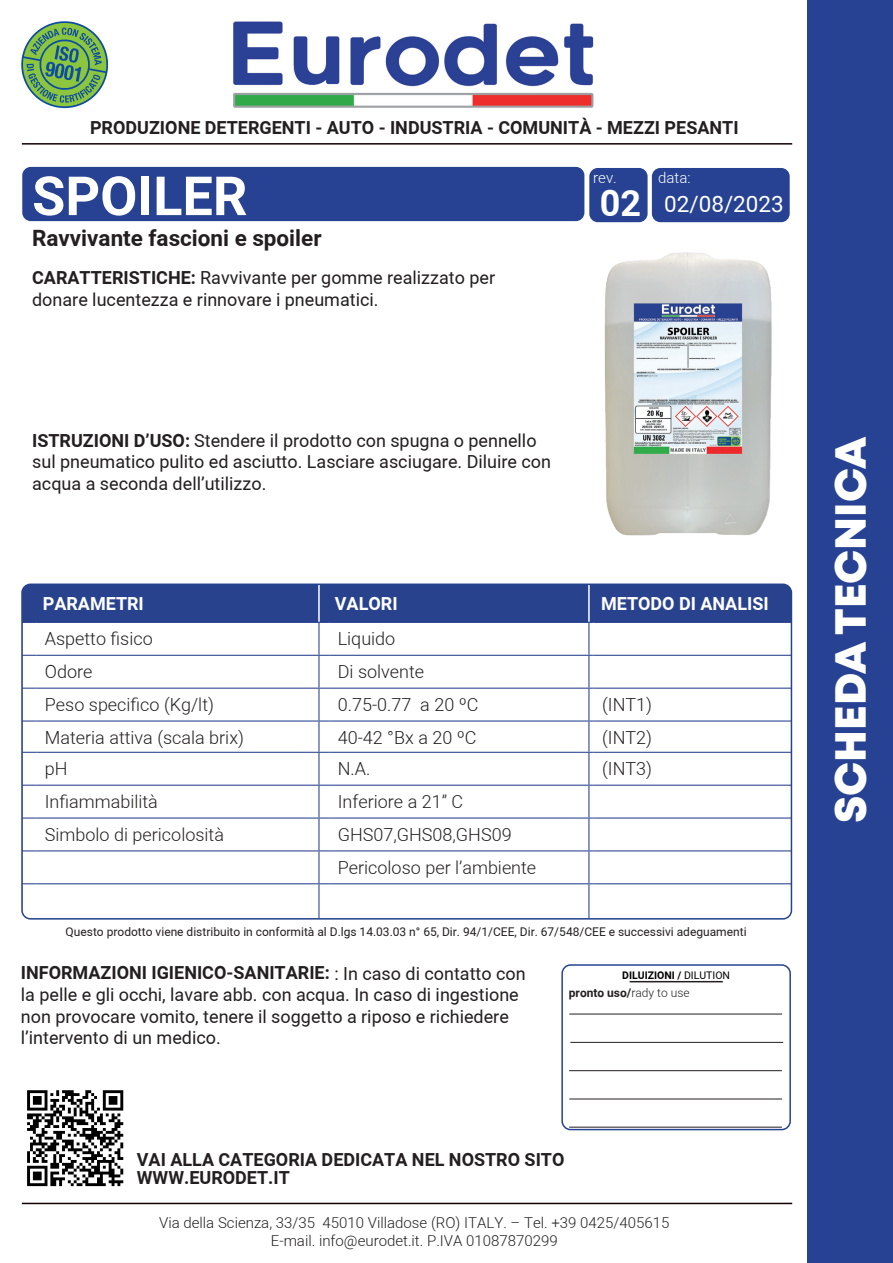
<style>
.page{position:relative;width:893px;height:1263px;background:#fff}
.page>*{position:absolute;margin:0;border:0;box-sizing:border-box;transform-origin:0 0}
.t1{font:700 54px "Araboto";color:#fff}
.t2{font:43.5px "Mont Heavy DEMO";color:#fff}
.t3{font:700 36px "Araboto";color:#fff}
.t4{font:700 22.5px "Araboto";color:#231f20}
.t5{font:22.5px "Araboto";color:#fff}
.t6{font:18px/21.6px "Araboto";color:#231f20}
.t7{font:300 18px/32.8px "Araboto";color:#231f20}
.t8{font:700 18px/18px "Araboto";color:#231f20}
.t9{font:700 18px "Araboto";color:#fff}
.t10{font:300 15px/18px "Araboto";color:#231f20;text-align:center}
.t11{font:300 15px "Araboto";color:#fff}
.t12{font:12px "Araboto";color:#231f20}
.t13{font:700 12px "Araboto";color:#231f20}
.t14{font:700 10.5px "Araboto";color:#000001}
.s1{font-weight:700}
.s2{font-weight:400}
.s3{font-weight:300}
</style>
<div class="page">
<div style="left:589px;top:168px;width:59px;height:54px;background:#274292;border-radius:9px"></div>
<div style="left:652px;top:168px;width:138px;height:54px;background:#274292;border-radius:9px"></div>
<div style="left:22px;top:167px;width:562px;height:54px;background:#274292;border-radius:9px"></div>
<img style="left:233px;top:21px;width:361px;height:87px">
<hr style="left:22px;top:1203px;width:770px;height:1px;background:#110002">
<svg style="left:21px;top:21px;width:88px;height:88px"></svg>
<div style="left:807px;top:0;width:86px;height:1263px;background:#274292"></div>
<hr style="left:22px;top:143px;width:770px;height:2px;background:#110002">
<svg style="left:24px;top:623px;width:767px;height:295px"></svg>
<hr style="left:791px;top:584px;width:1px;height:38px;background:#28428e">
<hr style="left:791px;top:884px;width:1px;height:34px;background:#28428e">
<hr style="left:318px;top:623px;width:1px;height:32px;background:#28428e">
<hr style="left:588px;top:623px;width:1px;height:32px;background:#28428e">
<svg style="left:24px;top:655px;width:12px;height:1px"></svg>
<hr style="left:36px;top:655px;width:283px;height:1px;background:#28428e">
<hr style="left:318px;top:656px;width:1px;height:32px;background:#28428e">
<hr style="left:329px;top:655px;width:260px;height:1px;background:#28428e">
<hr style="left:588px;top:656px;width:1px;height:32px;background:#28428e">
<hr style="left:594px;top:655px;width:197px;height:1px;background:#28428e">
<svg style="left:24px;top:688px;width:12px;height:1px"></svg>
<hr style="left:36px;top:688px;width:283px;height:1px;background:#28428e">
<hr style="left:318px;top:689px;width:1px;height:31px;background:#28428e">
<hr style="left:329px;top:688px;width:260px;height:1px;background:#28428e">
<hr style="left:588px;top:689px;width:1px;height:31px;background:#28428e">
<hr style="left:594px;top:688px;width:197px;height:1px;background:#28428e">
<svg style="left:24px;top:720px;width:12px;height:1px"></svg>
<hr style="left:36px;top:720px;width:283px;height:1px;background:#28428e">
<hr style="left:318px;top:721px;width:1px;height:31px;background:#28428e">
<hr style="left:329px;top:720px;width:260px;height:1px;background:#28428e">
<hr style="left:588px;top:721px;width:1px;height:31px;background:#28428e">
<hr style="left:594px;top:720px;width:197px;height:1px;background:#28428e">
<svg style="left:24px;top:752px;width:12px;height:1px"></svg>
<hr style="left:36px;top:752px;width:283px;height:1px;background:#28428e">
<hr style="left:318px;top:753px;width:1px;height:32px;background:#28428e">
<hr style="left:329px;top:752px;width:260px;height:1px;background:#28428e">
<hr style="left:588px;top:753px;width:1px;height:32px;background:#28428e">
<hr style="left:594px;top:752px;width:197px;height:1px;background:#28428e">
<svg style="left:24px;top:785px;width:12px;height:1px"></svg>
<hr style="left:36px;top:785px;width:283px;height:1px;background:#28428e">
<hr style="left:318px;top:786px;width:1px;height:31px;background:#28428e">
<hr style="left:329px;top:785px;width:260px;height:1px;background:#28428e">
<hr style="left:588px;top:786px;width:1px;height:31px;background:#28428e">
<hr style="left:594px;top:785px;width:197px;height:1px;background:#28428e">
<svg style="left:24px;top:817px;width:12px;height:1px"></svg>
<hr style="left:36px;top:817px;width:283px;height:1px;background:#28428e">
<hr style="left:318px;top:818px;width:1px;height:32px;background:#28428e">
<hr style="left:329px;top:817px;width:260px;height:1px;background:#28428e">
<hr style="left:588px;top:818px;width:1px;height:32px;background:#28428e">
<hr style="left:594px;top:817px;width:197px;height:1px;background:#28428e">
<svg style="left:24px;top:850px;width:12px;height:1px"></svg>
<hr style="left:36px;top:850px;width:283px;height:1px;background:#28428e">
<hr style="left:318px;top:851px;width:1px;height:32px;background:#28428e">
<hr style="left:329px;top:850px;width:260px;height:1px;background:#28428e">
<hr style="left:588px;top:851px;width:1px;height:32px;background:#28428e">
<hr style="left:594px;top:850px;width:197px;height:1px;background:#28428e">
<svg style="left:24px;top:883px;width:12px;height:1px"></svg>
<hr style="left:22px;top:884px;width:1px;height:34px;background:#28428e">
<hr style="left:36px;top:883px;width:283px;height:1px;background:#28428e">
<hr style="left:318px;top:884px;width:1px;height:34px;background:#28428e">
<hr style="left:329px;top:883px;width:260px;height:1px;background:#28428e">
<hr style="left:588px;top:884px;width:1px;height:34px;background:#28428e">
<hr style="left:594px;top:883px;width:197px;height:1px;background:#28428e">
<hr style="left:594px;top:918px;width:197px;height:1px;background:#28428e">
<div style="left:24px;top:586px;width:765px;height:37px;background:#28428e"></div>
<hr style="left:594px;top:622px;width:197px;height:1px;background:#28428e">
<div style="left:21px;top:583px;width:771px;height:336px;border:2px solid #26438d;border-radius:9px"></div>
<img style="left:604px;top:252px;width:168px;height:284px">
<img style="left:27px;top:1090px;width:97px;height:97px">
<div style="left:561px;top:964px;width:230px;height:166px;border:2px solid #274292;border-radius:9px"></div>
<hr style="left:569px;top:1014px;width:213px;height:1px;background:#231f20">
<hr style="left:630px;top:981px;width:93px;height:1px;background:#231f20">
<hr style="left:569px;top:1070px;width:213px;height:1px;background:#231f20">
<hr style="left:570px;top:1042px;width:213px;height:1px;background:#231f20">
<hr style="left:569px;top:1098px;width:213px;height:1px;background:#231f20">
<hr style="left:569px;top:1127px;width:213px;height:1px;background:#231f20">
<p class="t8" style="left:90px;top:119px;width:650px">PRODUZIONE DETERGENTI - AUTO - INDUSTRIA - COMUNITÀ - MEZZI PESANTI</p>
<h1 class="t1" style="left:32px;top:158px;width:217px">SPOILER</h1>
<p class="t4" style="left:32px;top:222px;width:291px">Ravvivante fascioni e spoiler</p>
<p class="t6" style="left:32px;top:267px;width:464px"><span class="s1">CARATTERISTICHE:</span> Ravvivante per gomme realizzato per</p>
<p class="t6" style="left:32px;top:289px;width:348px">donare lucentezza e rinnovare i pneumatici.</p>
<p class="t11" style="left:593px;top:167px;width:25px">rev.</p>
<p class="t11" style="left:658px;top:167px;width:34px">data:</p>
<h3 class="t3" style="left:600px;top:178px;width:43px">02</h3>
<p class="t5" style="left:664px;top:188px;width:121px">02/08/2023</p>
<p class="t6" style="left:32px;top:430px;width:506px"><span class="s1">ISTRUZIONI D’USO:</span> Stendere il prodotto con spugna o pennello</p>
<h2 class="t2" style="left:826px;top:823px;width:388px;rotate:-90deg">SCHEDA TECNICA</h2>
<p class="t6" style="left:32px;top:452px;width:520px">sul pneumatico pulito ed asciutto. Lasciare asciugare. Diluire con acqua a seconda dell’utilizzo.</p>
<p class="t9" style="left:43px;top:591px;width:103px">PARAMETRI</p>
<p class="t9" style="left:335px;top:591px;width:64px">VALORI</p>
<p class="t9" style="left:601px;top:591px;width:169px">METODO DI ANALISI</p>
<p class="t7" style="left:45px;top:623px;width:109px">Aspetto fisico</p>
<p class="t7" style="left:338px;top:623px;width:59px">Liquido</p>
<p class="t7" style="left:45px;top:655px;width:49px">Odore</p>
<p class="t7" style="left:338px;top:655px;width:88px">Di solvente</p>
<p class="t7" style="left:45px;top:688px;width:171px">Peso specifico (Kg/lt)</p>
<p class="t7" style="left:338px;top:688px;width:142px">0.75-0.77 a 20 ºC</p>
<p class="t7" style="left:602px;top:688px;width:51px">(INT1)</p>
<p class="t7" style="left:45px;top:721px;width:201px">Materia attiva (scala brix)</p>
<p class="t7" style="left:338px;top:721px;width:140px">40-42 °Bx a 20 ºC</p>
<p class="t7" style="left:602px;top:721px;width:51px">(INT2)</p>
<p class="t7" style="left:45px;top:752px;width:24px">pH</p>
<p class="t7" style="left:338px;top:752px;width:34px">N.A.</p>
<p class="t7" style="left:602px;top:752px;width:51px">(INT3)</p>
<p class="t7" style="left:45px;top:785px;width:115px">Infiammabilità</p>
<p class="t7" style="left:338px;top:785px;width:127px">Inferiore a 21” C</p>
<p class="t7" style="left:45px;top:818px;width:181px">Simbolo di pericolosità</p>
<p class="t7" style="left:338px;top:818px;width:200px">GHS07,GHS08,GHS09<br>Pericoloso per l’ambiente</p>
<p class="t12" style="left:66px;top:924px;width:682px">Questo prodotto viene distribuito in conformità al D.lgs 14.03.03 n° 65, Dir. 94/1/CEE, Dir. 67/548/CEE e successivi adeguamenti</p>
<p class="t6" style="left:21px;top:963px;width:506px"><span class="s1">INFORMAZIONI IGIENICO-SANITARIE:</span> : In caso di contatto con la pelle e gli occhi, lavare abb. con acqua. In caso di ingestione non provocare vomito, tenere il soggetto a riposo e richiedere l’intervento di un medico.</p>
<p class="t14" style="left:622px;top:967px;width:109px">DILUIZIONI / <span class="s2">DILUTION</span></p>
<p class="t13" style="left:569px;top:984px;width:122px">pronto uso/<span class="s3">rady to use</span></p>
<p class="t8" style="left:137px;top:1151px;width:429px">VAI ALLA CATEGORIA DEDICATA NEL NOSTRO SITO<br>WWW.EURODET.IT</p>
<p class="t10" style="left:159px;top:1214px;width:512px">Via della Scienza, 33/35 45010 Villadose (RO) ITALY. – Tel. +39 0425/405615<br>E-mail. info@eurodet.it. P.IVA 01087870299</p>
</div>
